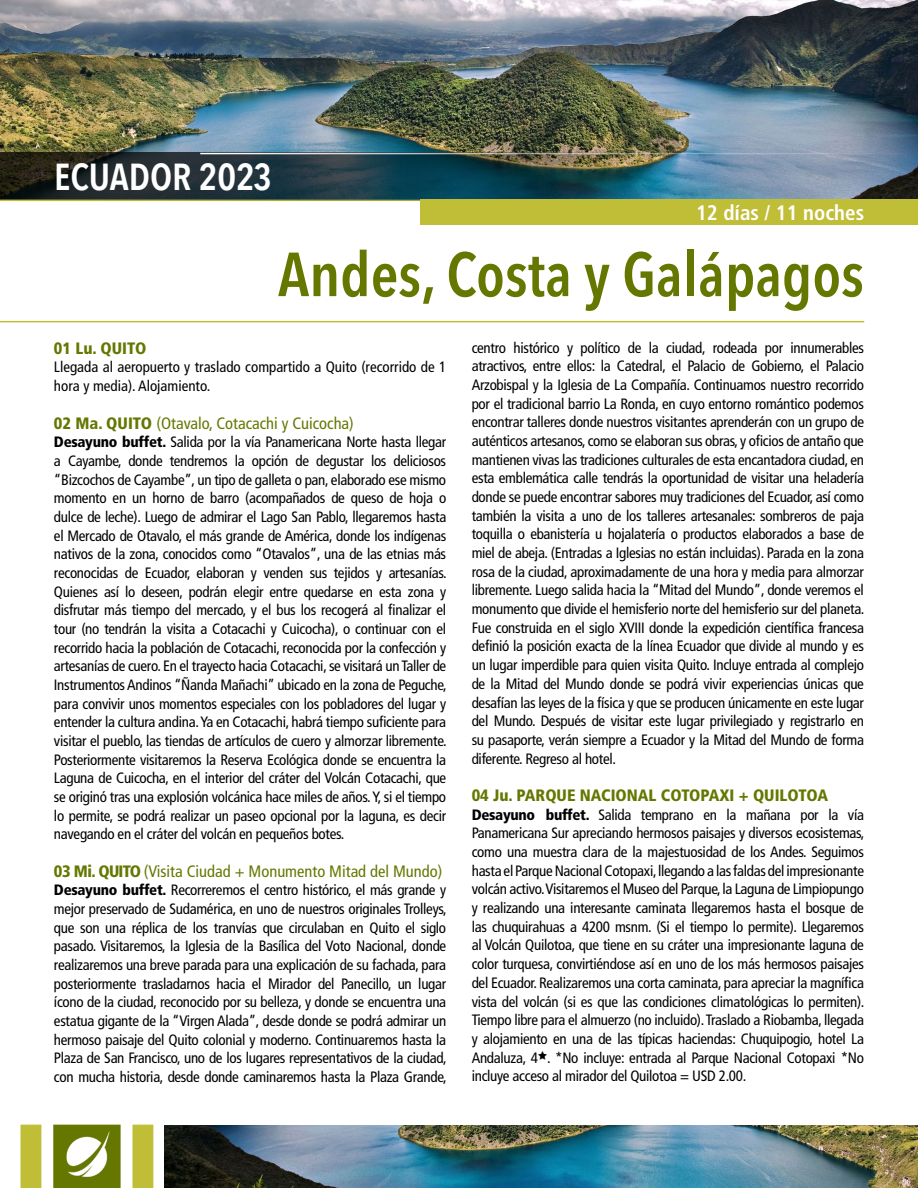
<style>
.page{position:relative;width:918px;height:1188px;background:#fff}
.page>*{position:absolute;margin:0;border:0;box-sizing:border-box;transform-origin:0 0}
.t1{font:600 61.5px "Avenir Next Condensed";color:#670}
.t2{font:600 37.5px "Avenir Next Condensed";color:#fff}
.t3{font:700 condensed 21px "Frutiger";color:#fff}
.t4{font:condensed 16.5px "Frutiger";color:#670}
.t5{font:900 condensed 16.5px "Frutiger";color:#670}
.t6{font:condensed 15px/18.8px "Frutiger";letter-spacing:-.02em;color:#000;text-align:justify}
.t7{font:condensed 15px/18.8px "Frutiger";color:#000}
.s1{font-weight:900}
</style>
<div class="page">
<img style="left:0;top:201px;width:865px;height:987px">
<img style="left:0;top:0;width:918px;height:200px">
<svg style="left:0;top:153px;width:642px;height:47px;background:#223a3d"></svg>
<div style="left:421px;top:200px;width:497px;height:25px;background:#c0bd37"></div>
<img style="left:165px;top:1125px;width:753px;height:63px">
<hr style="left:0;top:321px;width:864px;height:1px;background:#c0bd37">
<hr style="left:200px;top:153px;width:718px;height:1px;background:#fff">
<hr style="left:0;top:200px;width:636px;height:1px;background:#c0bd37">
<h2 class="t2" style="left:54px;top:145px;width:219px">ECUADOR 2023</h2>
<h3 class="t3" style="left:696px;top:200px;width:170px">12 días / 11 noches</h3>
<h1 class="t1" style="left:278px;top:221px;width:587px">Andes, Costa y Galápagos</h1>
<p class="t5" style="left:54px;top:338px;width:94px">01 Lu. QUITO</p>
<p class="t7" style="left:54px;top:358px;width:394px">Llegada al aeropuerto y traslado compartido a Quito (recorrido de 1 hora y media). Alojamiento.</p>
<p class="t4" style="left:54px;top:413px;width:301px"><span class="s1">02 Ma. QUITO</span> (Otavalo, Cotacachi y Cuicocha)</p>
<p class="t6" style="left:54px;top:433px;width:394px"><span class="s1">Desayuno buffet.</span> Salida por la vía Panamericana Norte hasta llegar a Cayambe, donde tendremos la opción de degustar los deliciosos “Bizcochos de Cayambe”, un tipo de galleta o pan, elaborado ese mismo momento en un horno de barro (acompañados de queso de hoja o dulce de leche). Luego de admirar el Lago San Pablo, llegaremos hasta el Mercado de Otavalo, el más grande de América, donde los indígenas nativos de la zona, conocidos como “Otavalos”, una de las etnias más reconocidas de Ecuador, elaboran y venden sus tejidos y artesanías.<br>Quienes así lo deseen, podrán elegir entre quedarse en esta zona y disfrutar más tiempo del mercado, y el bus los recogerá al finalizar el tour (no tendrán la visita a Cotacachi y Cuicocha), o continuar con el recorrido hacia la población de Cotacachi, reconocida por la confección y artesanías de cuero. En el trayecto hacia Cotacachi, se visitará un Taller de Instrumentos Andinos “Ñanda Mañachi” ubicado en la zona de Peguche, para convivir unos momentos especiales con los pobladores del lugar y entender la cultura andina. Ya en Cotacachi, habrá tiempo suficiente para visitar el pueblo, las tiendas de artículos de cuero y almorzar libremente.<br>Posteriormente visitaremos la Reserva Ecológica donde se encuentra la Laguna de Cuicocha, en el interior del cráter del Volcán Cotacachi, que se originó tras una explosión volcánica hace miles de años. Y, si el tiempo lo permite, se podrá realizar un paseo opcional por la laguna, es decir navegando en el cráter del volcán en pequeños botes.</p>
<p class="t4" style="left:54px;top:861px;width:390px"><span class="s1">03 Mi. QUITO</span> (Visita Ciudad + Monumento Mitad del Mundo)</p>
<p class="t6" style="left:54px;top:881px;width:394px"><span class="s1">Desayuno buffet.</span> Recorreremos el centro histórico, el más grande y mejor preservado de Sudamérica, en uno de nuestros originales Trolleys, que son una réplica de los tranvías que circulaban en Quito el siglo pasado. Visitaremos, la Iglesia de la Basílica del Voto Nacional, donde realizaremos una breve parada para una explicación de su fachada, para posteriormente trasladarnos hacia el Mirador del Panecillo, un lugar ícono de la ciudad, reconocido por su belleza, y donde se encuentra una estatua gigante de la “Virgen Alada”, desde donde se podrá admirar un hermoso paisaje del Quito colonial y moderno. Continuaremos hasta la Plaza de San Francisco, uno de los lugares representativos de la ciudad, con mucha historia, desde donde caminaremos hasta la Plaza Grande,</p>
<p class="t6" style="left:472px;top:338px;width:394px">centro histórico y político de la ciudad, rodeada por innumerables atractivos, entre ellos: la Catedral, el Palacio de Gobierno, el Palacio Arzobispal y la Iglesia de La Compañía. Continuamos nuestro recorrido por el tradicional barrio La Ronda, en cuyo entorno romántico podemos encontrar talleres donde nuestros visitantes aprenderán con un grupo de auténticos artesanos, como se elaboran sus obras, y oficios de antaño que mantienen vivas las tradiciones culturales de esta encantadora ciudad, en esta emblemática calle tendrás la oportunidad de visitar una heladería donde se puede encontrar sabores muy tradiciones del Ecuador, así como también la visita a uno de los talleres artesanales: sombreros de paja toquilla o ebanistería u hojalatería o productos elaborados a base de miel de abeja. (Entradas a Iglesias no están incluidas). Parada en la zona rosa de la ciudad, aproximadamente de una hora y media para almorzar libremente. Luego salida hacia la “Mitad del Mundo”, donde veremos el monumento que divide el hemisferio norte del hemisferio sur del planeta.<br>Fue construida en el siglo XVIII donde la expedición científica francesa definió la posición exacta de la línea Ecuador que divide al mundo y es un lugar imperdible para quien visita Quito. Incluye entrada al complejo de la Mitad del Mundo donde se podrá vivir experiencias únicas que desafían las leyes de la física y que se producen únicamente en este lugar del Mundo. Después de visitar este lugar privilegiado y registrarlo en su pasaporte, verán siempre a Ecuador y la Mitad del Mundo de forma diferente. Regreso al hotel.</p>
<p class="t5" style="left:472px;top:785px;width:358px">04 Ju. PARQUE NACIONAL COTOPAXI + QUILOTOA</p>
<p class="t6" style="left:472px;top:805px;width:394px"><span class="s1">Desayuno buffet.</span> Salida temprano en la mañana por la vía Panamericana Sur apreciando hermosos paisajes y diversos ecosistemas, como una muestra clara de la majestuosidad de los Andes. Seguimos hasta el Parque Nacional Cotopaxi, llegando a las faldas del impresionante volcán activo. Visitaremos el Museo del Parque, la Laguna de Limpiopungo y realizando una interesante caminata llegaremos hasta el bosque de las chuquirahuas a 4200 msnm. (Si el tiempo lo permite). Llegaremos al Volcán Quilotoa, que tiene en su cráter una impresionante laguna de color turquesa, convirtiéndose así en uno de los más hermosos paisajes del Ecuador. Realizaremos una corta caminata, para apreciar la magnífica vista del volcán (si es que las condiciones climatológicas lo permiten).<br>Tiempo libre para el almuerzo (no incluido). Traslado a Riobamba, llegada y alojamiento en una de las típicas haciendas: Chuquipogio, hotel La Andaluza, 4<sup>a</sup>. *No incluye: entrada al Parque Nacional Cotopaxi *No incluye acceso al mirador del Quilotoa = USD 2.00.</p>
</div>
